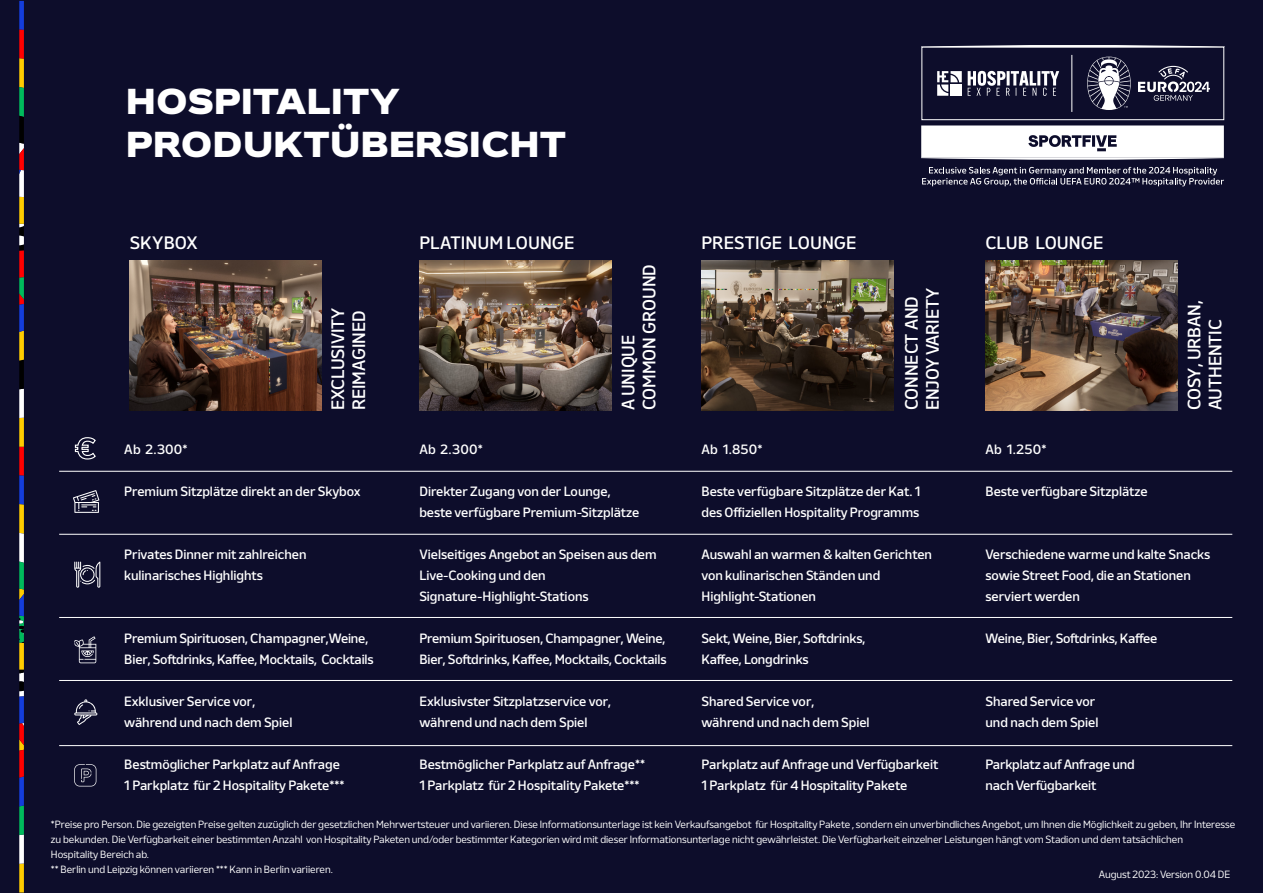
<style>
.page{position:relative;width:1263px;height:893px;background:#0d0d2b}
.page>*{position:absolute;margin:0;border:0;box-sizing:border-box;transform-origin:0 0}
.t1{font:800 expanded 36px "UEFA Euro";letter-spacing:-.005em;color:#fff}
.t2{font:500 condensed 18px "UEFA Euro";color:#fff}
.t3{font:500 condensed 13.5px/21px "UEFA Euro";color:#fff}
.t4{font:condensed 10.5px "UEFA Euro";color:#fff}
</style>
<div class="page">
<div style="left:19px;top:863px;width:5px;height:29px;background:#fc0"></div>
<div style="left:19px;top:1px;width:5px;height:29px;background:#143ddb"></div>
<svg style="left:19px;top:224px;width:5px;height:640px;background:#867563"></svg>
<div style="left:19px;top:197px;width:5px;height:27px;background:#fc0"></div>
<svg style="left:19px;top:30px;width:5px;height:167px"></svg>
<div style="left:921px;top:47px;width:303px;height:73px;border:1px solid #fff"></div>
<svg style="left:921px;top:45px;width:303px;height:2px"></svg>
<svg style="left:921px;top:125px;width:303px;height:35px;background:#e6e6e9"></svg>
<svg style="left:1087px;top:57px;width:123px;height:53px"></svg>
<svg style="left:968px;top:71px;width:91px;height:25px"></svg>
<svg style="left:937px;top:71px;width:25px;height:25px"></svg>
<hr style="left:1071px;top:55px;width:1px;height:57px;background:#fff">
<svg style="left:922px;top:167px;width:302px;height:19px"></svg>
<svg style="left:74px;top:699px;width:23px;height:26px"></svg>
<svg style="left:74px;top:764px;width:22px;height:22px"></svg>
<svg style="left:74px;top:561px;width:26px;height:27px"></svg>
<svg style="left:73px;top:490px;width:26px;height:23px"></svg>
<svg style="left:74px;top:636px;width:22px;height:27px"></svg>
<img style="left:130px;top:260px;width:192px;height:150px">
<img style="left:419px;top:260px;width:192px;height:150px">
<img style="left:701px;top:260px;width:192px;height:150px">
<img style="left:985px;top:260px;width:192px;height:150px">
<svg style="left:74px;top:438px;width:22px;height:22px"></svg>
<hr style="left:59px;top:471px;width:1173px;height:1px;background:#fff">
<hr style="left:59px;top:534px;width:1173px;height:1px;background:#fff">
<hr style="left:59px;top:617px;width:1173px;height:1px;background:#fff">
<hr style="left:59px;top:680px;width:1173px;height:1px;background:#fff">
<hr style="left:59px;top:745px;width:1173px;height:1px;background:#fff">
<p class="t1" style="left:126px;top:77px;width:276px">HOSPITALITY</p>
<p class="t1" style="left:126px;top:120px;width:442px">PRODUKTÜBERSICHT</p>
<p class="t2" style="left:130px;top:230px;width:69px">SKYBOX</p>
<p class="t2" style="left:326px;top:410px;width:104px;rotate:-90deg">EXCLUSIVITY</p>
<p class="t2" style="left:347px;top:410px;width:102px;rotate:-90deg">REIMAGINED</p>
<p class="t2" style="left:419px;top:230px;width:157px">PLATINUM LOUNGE</p>
<p class="t2" style="left:637px;top:410px;width:148px;rotate:-90deg">COMMON GROUND</p>
<p class="t2" style="left:616px;top:410px;width:77px;rotate:-90deg">A UNIQUE</p>
<p class="t2" style="left:701px;top:230px;width:157px">PRESTIGE LOUNGE</p>
<p class="t2" style="left:900px;top:410px;width:116px;rotate:-90deg">CONNECT AND</p>
<p class="t2" style="left:921px;top:410px;width:124px;rotate:-90deg">ENJOY VARIETY</p>
<p class="t2" style="left:985px;top:230px;width:119px">CLUB LOUNGE</p>
<p class="t2" style="left:1182px;top:410px;width:112px;rotate:-90deg">COSY, URBAN,</p>
<p class="t2" style="left:1203px;top:410px;width:93px;rotate:-90deg">AUTHENTIC</p>
<p class="t3" style="left:701px;top:439px;width:63px">Ab 1.850*</p>
<p class="t3" style="left:701px;top:481px;width:221px">Beste verfügbare Sitzplätze der Kat. 1</p>
<p class="t3" style="left:701px;top:502px;width:219px">des Offiziellen Hospitality Programms</p>
<p class="t3" style="left:701px;top:544px;width:232px">Auswahl an warmen &amp; kalten Gerichten von kulinarischen Ständen und</p>
<p class="t3" style="left:701px;top:586px;width:116px">Highlight-Stationen</p>
<p class="t3" style="left:701px;top:628px;width:165px">Sekt, Weine, Bier, Softdrinks,</p>
<p class="t3" style="left:701px;top:649px;width:109px">Kaffee, Longdrinks</p>
<p class="t3" style="left:701px;top:691px;width:115px">Shared Service vor,</p>
<p class="t3" style="left:701px;top:712px;width:170px">während und nach dem Spiel</p>
<p class="t3" style="left:701px;top:754px;width:238px">Parkplatz auf Anfrage und Verfügbarkeit</p>
<p class="t3" style="left:701px;top:775px;width:207px">1 Parkplatz für 4 Hospitality Pakete</p>
<p class="t4" style="left:51px;top:817px;width:1186px">*Preise pro Person. Die gezeigten Preise gelten zuzüglich der gesetzlichen Mehrwertsteuer und variieren. Diese Informationsunterlage ist kein Verkaufsangebot für Hospitality Pakete , sondern ein unverbindliches Angebot, um Ihnen die Möglichkeit zu geben, Ihr Interesse</p>
<p class="t4" style="left:51px;top:832px;width:1133px">zu bekunden. Die Verfügbarkeit einer bestimmten Anzahl von Hospitality Paketen und/oder bestimmter Kategorien wird mit dieser Informationsunterlage nicht gewährleistet. Die Verfügbarkeit einzelner Leistungen hängt vom Stadion und dem tatsächlichen</p>
<p class="t4" style="left:51px;top:847px;width:100px">Hospitality Bereich ab.</p>
<p class="t4" style="left:51px;top:862px;width:283px">** Berlin und Leipzig können variieren *** Kann in Berlin variieren.</p>
<p class="t3" style="left:124px;top:439px;width:65px">Ab 2.300*</p>
<p class="t3" style="left:124px;top:481px;width:238px">Premium Sitzplätze direkt an der Skybox</p>
<p class="t3" style="left:419px;top:439px;width:65px">Ab 2.300*</p>
<p class="t3" style="left:419px;top:481px;width:193px">Direkter Zugang von der Lounge,</p>
<p class="t3" style="left:419px;top:502px;width:221px">beste verfügbare Premium-Sitzplätze</p>
<p class="t3" style="left:419px;top:544px;width:239px">Vielseitiges Angebot an Speisen aus dem<br>Live-Cooking und den</p>
<p class="t3" style="left:419px;top:586px;width:171px">Signature-Highlight-Stations</p>
<p class="t3" style="left:419px;top:628px;width:249px">Premium Spirituosen, Champagner, Weine,<br>Bier, Softdrinks, Kaffee, Mocktails, Cocktails</p>
<p class="t3" style="left:419px;top:691px;width:193px">Exklusivster Sitzplatzservice vor,</p>
<p class="t3" style="left:419px;top:712px;width:170px">während und nach dem Spiel</p>
<p class="t3" style="left:419px;top:754px;width:227px">Bestmöglicher Parkplatz auf Anfrage**</p>
<p class="t3" style="left:419px;top:775px;width:221px">1 Parkplatz für 2 Hospitality Pakete***</p>
<p class="t3" style="left:985px;top:439px;width:62px">Ab 1.250*</p>
<p class="t3" style="left:985px;top:481px;width:164px">Beste verfügbare Sitzplätze</p>
<p class="t3" style="left:985px;top:544px;width:226px">Verschiedene warme und kalte Snacks sowie Street Food, die an Stationen</p>
<p class="t3" style="left:985px;top:586px;width:96px">serviert werden</p>
<p class="t3" style="left:985px;top:628px;width:174px">Weine, Bier, Softdrinks, Kaffee</p>
<p class="t3" style="left:124px;top:544px;width:184px">Privates Dinner mit zahlreichen</p>
<p class="t3" style="left:124px;top:565px;width:140px">kulinarisches Highlights</p>
<p class="t3" style="left:124px;top:628px;width:251px">Premium Spirituosen, Champagner,Weine,<br>Bier, Softdrinks, Kaffee, Mocktails, Cocktails</p>
<p class="t3" style="left:124px;top:691px;width:133px">Exklusiver Service vor,</p>
<p class="t3" style="left:124px;top:712px;width:170px">während und nach dem Spiel</p>
<p class="t3" style="left:124px;top:754px;width:217px">Bestmöglicher Parkplatz auf Anfrage</p>
<p class="t3" style="left:124px;top:775px;width:221px">1 Parkplatz für 2 Hospitality Pakete***</p>
<p class="t3" style="left:985px;top:691px;width:112px">Shared Service vor</p>
<p class="t3" style="left:985px;top:712px;width:114px">und nach dem Spiel</p>
<p class="t3" style="left:985px;top:754px;width:151px">Parkplatz auf Anfrage und</p>
<p class="t3" style="left:985px;top:775px;width:112px">nach Verfügbarkeit</p>
<p class="t4" style="left:1099px;top:868px;width:133px">August 2023: Version 0.04 DE</p>
</div>
